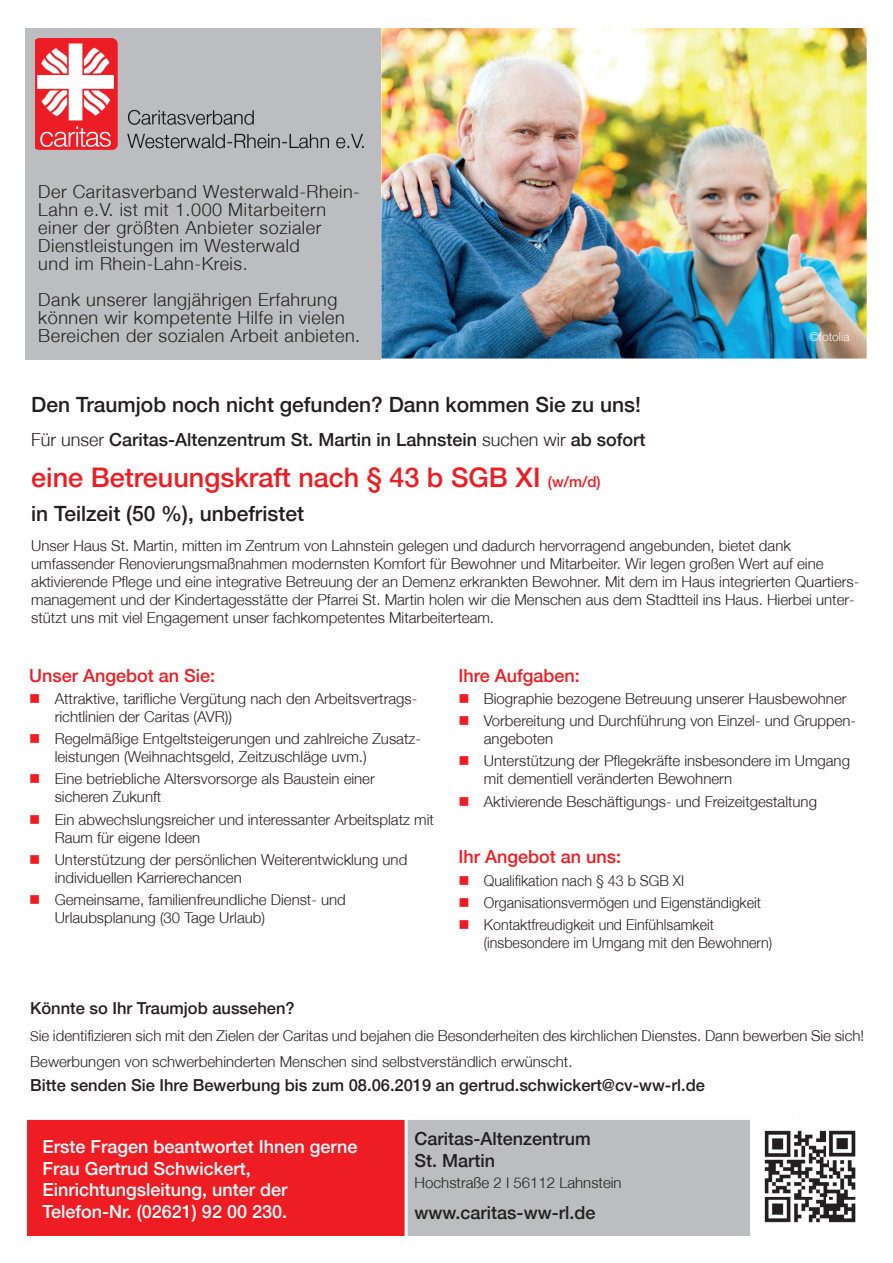
<style>
.page{position:relative;width:893px;height:1263px;background:#fff}
.page>*{position:absolute;margin:0;border:0;box-sizing:border-box;transform-origin:0 0}
.t1{font:500 27px "Helvetica Neue";color:#ee1d23}
.t2{font:500 21px "Helvetica Neue";color:#231f20}
.t3{font:300 18px/18px "Helvetica Neue";letter-spacing:.03em;color:#231f20}
.t4{font:500 18px/21.6px "Helvetica Neue";color:#231f20}
.t5{font:500 18px/21.6px "Helvetica Neue";color:#fff}
.t6{font:500 18px "Helvetica Neue";color:#ee1d23}
.t7{font:500 16.5px "Helvetica Neue";color:#231f20}
.t8{font:300 15px/18px "Helvetica Neue";color:#231f20}
.t9{font:300 15px/18px "Helvetica Neue";color:#231f20;scale:.95 1}
.t10{font:300 12px "Helvetica Neue";color:#fff}
.s1{font-weight:300}
.s2{font-size:15px}
.s3{color:#ee1d23}
.s4{font-size:13.5px}
</style>
<div class="page">
<div style="left:407px;top:1120px;width:343px;height:116px;background:#bcbdc0"></div>
<img style="left:383px;top:30px;width:482px;height:327px">
<div style="left:380px;top:27px;width:488px;height:333px;border:2px solid #fff"></div>
<img style="left:764px;top:1119px;width:92px;height:104px">
<img style="left:828px;top:1119px;width:28px;height:78px">
<div style="left:26px;top:1118px;width:380px;height:119px;background:#ee1d23;border:2px solid #fff"></div>
<div style="left:26px;top:29px;width:355px;height:331px;background:#bcbdc0"></div>
<img style="left:35px;top:39px;width:329px;height:111px">
<p class="t3" style="left:38px;top:182px;width:323px">Der Caritasverband Westerwald-Rhein-Lahn e.V. ist mit 1.000 Mitarbeitern einer der größten Anbieter sozialer Dienstleistungen im Westerwald<br>und im Rhein-Lahn-Kreis.</p>
<p class="t3" style="left:38px;top:290px;width:323px">Dank unserer langjährigen Erfahrung können wir kompetente Hilfe in vielen<br>Bereichen der sozialen Arbeit anbieten.</p>
<p class="t10" style="left:809px;top:329px;width:42px">©fotolia</p>
<h2 class="t2" style="left:31px;top:392px;width:611px">Den Traumjob noch nicht gefunden? Dann kommen Sie zu uns!</h2>
<p class="t4" style="left:31px;top:428px;width:616px"><span class="s1">Für unser</span> Caritas-Altenzentrum St. Martin in Lahnstein <span class="s1">suchen wir</span> ab sofort</p>
<h1 class="t1" style="left:31px;top:461px;width:571px">eine Betreuungskraft nach § 43 b SGB XI <span class="s2">(w/m/d)</span></h1>
<h2 class="t2" style="left:31px;top:500px;width:274px">in Teilzeit (50 %), unbefristet</h2>
<p class="t8" style="left:31px;top:537px;width:830px">Unser Haus St. Martin, mitten im Zentrum von Lahnstein gelegen und dadurch hervorragend angebunden, bietet dank umfassender Renovierungsmaßnahmen modernsten Komfort für Bewohner und Mitarbeiter. Wir legen großen Wert auf eine aktivierende Pflege und eine integrative Betreuung der an Demenz erkrankten Bewohner. Mit dem im Haus integrierten Quartiers&shy;management und der Kindertagesstätte der Pfarrei St. Martin holen wir die Menschen aus dem Stadtteil ins Haus. Hierbei unter&shy;stützt uns mit viel Engagement unser fachkompetentes Mitarbeiterteam.</p>
<p class="t6" style="left:29px;top:664px;width:188px">Unser Angebot an Sie:</p>
<p class="t8" style="left:55px;top:689px;width:364px;text-indent:-26px"><span class="s3">■</span> Attraktive, tarifliche Vergütung nach den Arbeitsvertrags&shy;richtlinien der Caritas (AVR))</p>
<p class="t8" style="left:55px;top:729px;width:368px;text-indent:-26px"><span class="s3">■</span> Regelmäßige Entgeltsteigerungen und zahlreiche Zusatz&shy;leistungen (Weihnachtsgeld, Zeitzuschläge uvm.)</p>
<p class="t8" style="left:55px;top:770px;width:322px;text-indent:-26px"><span class="s3">■</span> Eine betriebliche Altersvorsorge als Baustein einer sicheren Zukunft</p>
<p class="t8" style="left:55px;top:810px;width:381px;text-indent:-26px"><span class="s3">■</span> Ein abwechslungsreicher und interessanter Arbeitsplatz mit<br>Raum für eigene Ideen</p>
<p class="t8" style="left:55px;top:850px;width:354px;text-indent:-26px"><span class="s3">■</span> Unterstützung der persönlichen Weiterentwicklung und individuellen Karrierechancen</p>
<p class="t8" style="left:55px;top:890px;width:293px;text-indent:-26px"><span class="s3">■</span> Gemeinsame, familienfreundliche Dienst- und<br>Urlaubsplanung (30 Tage Urlaub)</p>
<p class="t6" style="left:458px;top:664px;width:123px">Ihre Aufgaben:</p>
<p class="t8" style="left:458px;top:689px;width:390px"><span class="s3">■</span> Biographie bezogene Betreuung unserer Hausbewohner</p>
<p class="t8" style="left:484px;top:711px;width:374px;text-indent:-26px"><span class="s3">■</span> Vorbereitung und Durchführung von Einzel- und Gruppen&shy;angeboten</p>
<p class="t8" style="left:484px;top:752px;width:368px;text-indent:-26px"><span class="s3">■</span> Unterstützung der Pflegekräfte insbesondere im Umgang mit dementiell veränderten Bewohnern</p>
<p class="t8" style="left:458px;top:792px;width:360px"><span class="s3">■</span> Aktivierende Beschäftigungs- und Freizeitgestaltung</p>
<p class="t6" style="left:458px;top:846px;width:164px">Ihr Angebot an uns:</p>
<p class="t9" style="left:458px;top:871px;width:239px"><span class="s3">■</span> Qualifikation nach § 43 b SGB XI</p>
<p class="t9" style="left:458px;top:893px;width:320px"><span class="s3">■</span> Organisationsvermögen und Eigenständigkeit</p>
<p class="t9" style="left:484px;top:915px;width:305px;text-indent:-26px"><span class="s3">■</span> Kontaktfreudigkeit und Einfühlsamkeit (insbesondere im Umgang mit den Bewohnern)</p>
<p class="t7" style="left:30px;top:998px;width:266px">Könnte so Ihr Traumjob aussehen?</p>
<p class="t8" style="left:30px;top:1022px;width:835px;line-height:26.5px"><span class="s4">S</span>ie identifizieren sich mit den Zielen der Caritas und bejahen die Besonderheiten des kirchlichen Dienstes. Dann bewerben Sie sich!<br>Bewerbungen von schwerbehinderten Menschen sind selbstverständlich erwünscht.</p>
<p class="t7" style="left:30px;top:1076px;width:676px">Bitte senden Sie Ihre Bewerbung bis zum 08.06.2019 an gertrud.schwickert@cv-ww-rl.de</p>
<p class="t5" style="left:43px;top:1136px;width:317px">Erste Fragen beantwortet Ihnen gerne<br>Frau Gertrud Schwickert,<br>Einrichtungsleitung, unter der<br>Telefon-Nr. (02621) 92 00 230.</p>
<p class="t4" style="left:415px;top:1128px;width:178px">Caritas-Altenzentrum<br>St. Martin</p>
<p class="t8" style="left:415px;top:1174px;width:209px">Hochstraße 2 I 56112 Lahnstein</p>
<p class="t4" style="left:415px;top:1201px;width:182px">www.caritas-ww-rl.de</p>
</div>
